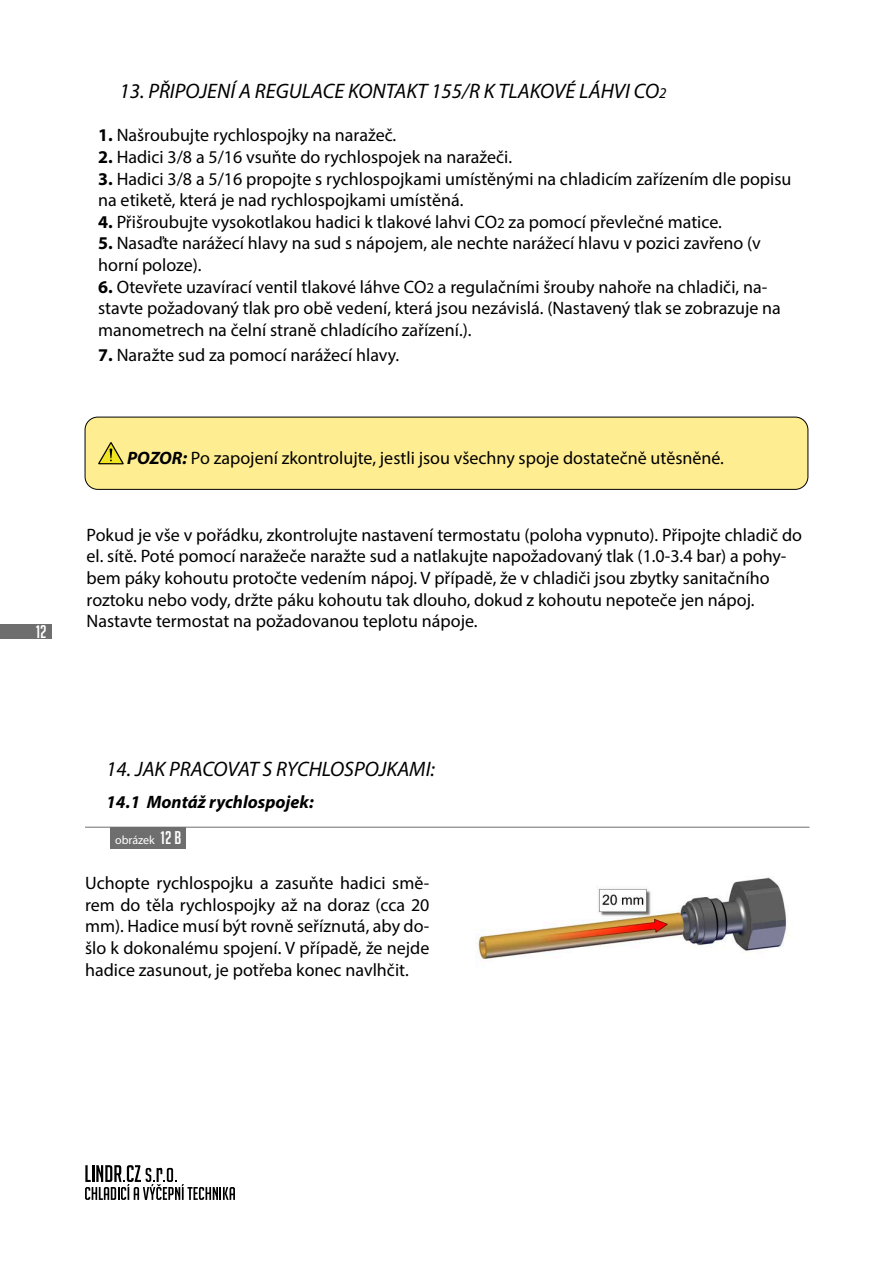
<style>
.page{position:relative;width:893px;height:1263px;background:#fff}
.page>*{position:absolute;margin:0;border:0;box-sizing:border-box;transform-origin:0 0}
.t1{font:italic 21px "Myriad Pro";color:#000}
.t2{font:18px/21.6px "Myriad Pro";color:#000}
.t3{font:italic 700 18px "Myriad Pro";color:#000}
.t4{font:18px "Big Noodle Titling";color:#fff}
.t5{font:12px "Myriad Pro";color:#fff}
.s1{font-size:15px}
.s2{font-weight:700}
.s3{font-weight:700;font-style:italic}
.s4{font-family:"Big Noodle Titling";font-size:18px}
</style>
<div class="page">
<div style="left:0;top:624px;width:51px;height:15px;background:#6e6e6e"></div>
<svg style="left:85px;top:1165px;width:150px;height:35px"></svg>
<div style="left:85px;top:417px;width:723px;height:72px;background:#ffee91;border-radius:13px"></div>
<svg style="left:98px;top:442px;width:26px;height:22px"></svg>
<div style="left:85px;top:417px;width:723px;height:73px;border:1px solid #000;border-radius:13px"></div>
<img style="left:467px;top:826px;width:340px;height:134px">
<div style="left:111px;top:827px;width:75px;height:21px;background:#6e6e6e"></div>
<hr style="left:85px;top:827px;width:724px;height:1px;background:#6e6e6e">
<p class="t4" style="left:36px;top:622px;width:12px">12</p>
<p class="t1" style="left:119px;top:78px;width:549px">13. PŘIPOJENÍ A REGULACE KONTAKT 155/R K TLAKOVÉ LÁHVI CO<span class="s1">2</span></p>
<p class="t2" style="left:98px;top:124px;width:300px"><span class="s2">1.</span> Našroubujte rychlospojky na naražeč.</p>
<p class="t2" style="left:98px;top:146px;width:415px"><span class="s2">2.</span> Hadici 3/8 a 5/16 vsuňte do rychlospojek na naražeči.</p>
<p class="t2" style="left:98px;top:167px;width:695px"><span class="s2">3.</span> Hadici 3/8 a 5/16 propojte s rychlospojkami umístěnými na chladicím zařízením dle popisu na etiketě, která je nad rychlospojkami umístěná.</p>
<p class="t2" style="left:98px;top:211px;width:625px"><span class="s2">4.</span> Přišroubujte vysokotlakou hadici k tlakové lahvi CO<span class="s1">2</span> za pomocí převlečné matice.</p>
<p class="t2" style="left:98px;top:232px;width:664px"><span class="s2">5.</span> Nasaďte narážecí hlavy na sud s nápojem, ale nechte narážecí hlavu v pozici zavřeno (v horní poloze).</p>
<p class="t2" style="left:98px;top:275px;width:684px"><span class="s2">6.</span> Otevřete uzavírací ventil tlakové láhve CO<span class="s1">2</span> a regulačními šrouby nahoře na chladiči, na&shy;stavte požadovaný tlak pro obě vedení, která jsou nezávislá. (Nastavený tlak se zobrazuje na manometrech na čelní straně chladícího zařízení.).</p>
<p class="t2" style="left:98px;top:344px;width:303px"><span class="s2">7.</span> Naražte sud za pomocí narážecí hlavy.</p>
<p class="t2" style="left:127px;top:447px;width:598px"><span class="s3">POZOR:</span> Po zapojení zkontrolujte, jestli jsou všechny spoje dostatečně utěsněné.</p>
<p class="t2" style="left:87px;top:524px;width:717px">Pokud je vše v pořádku, zkontrolujte nastavení termostatu (poloha vypnuto). Připojte chladič do el. sítě. Poté pomocí naražeče naražte sud a natlakujte napožadovaný tlak (1.0-3.4 bar) a pohy&shy;bem páky kohoutu protočte vedením nápoj. V případě, že v chladiči jsou zbytky sanitačního roztoku nebo vody, držte páku kohoutu tak dlouho, dokud z kohoutu nepoteče jen nápoj.<br>Nastavte termostat na požadovanou teplotu nápoje.</p>
<p class="t1" style="left:106px;top:756px;width:330px">14. JAK PRACOVAT S RYCHLOSPOJKAMI:</p>
<p class="t3" style="left:106px;top:790px;width:209px">14.1 Montáž rychlospojek:</p>
<p class="t5" style="left:115px;top:832px;width:68px">obrázek <span class="s4">12 b</span></p>
<p class="t2" style="left:85px;top:872px;width:346px;text-align:justify">Uchopte rychlospojku a zasuňte hadici smě&shy;rem do těla rychlospojky až na doraz (cca 20 mm). Hadice musí být rovně seříznutá, aby do&shy;šlo k dokonalému spojení. V případě, že nejde hadice zasunout, je potřeba konec navlhčit.</p>
</div>
